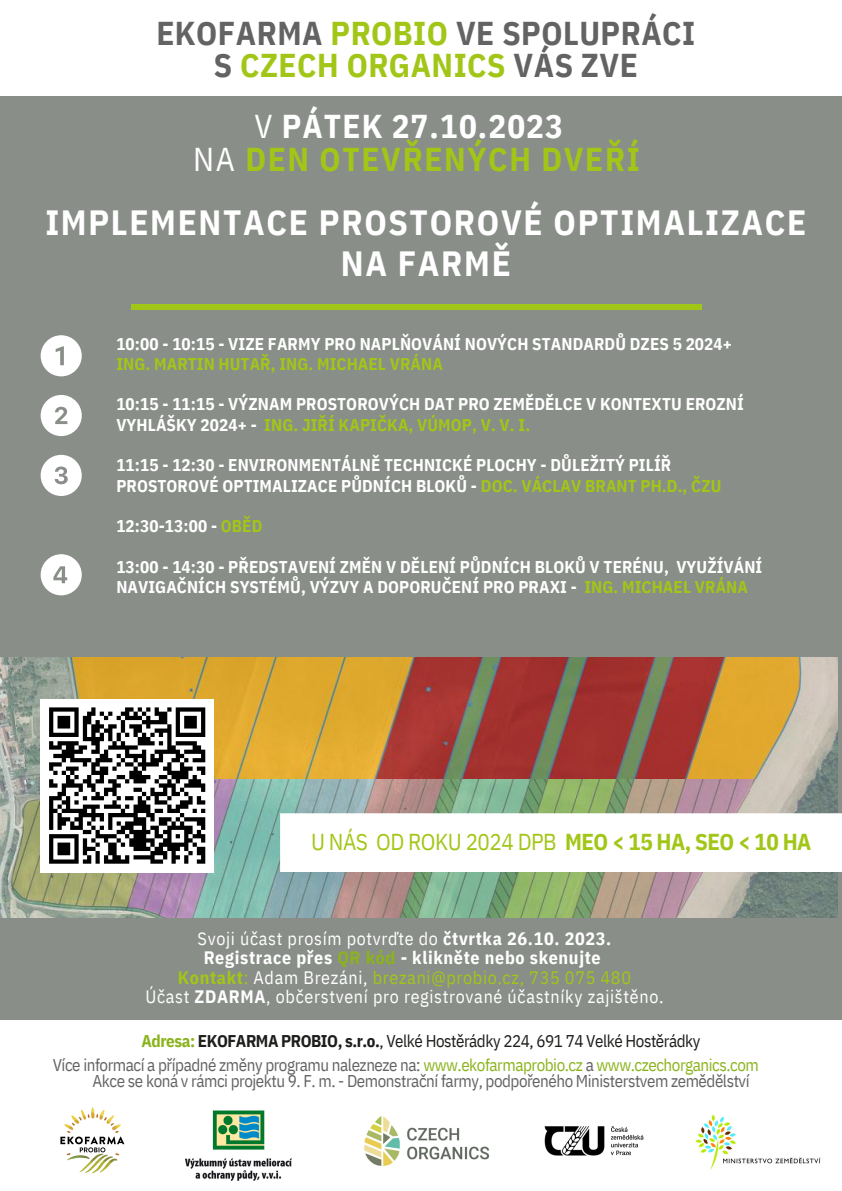
<style>
.page{position:relative;width:842px;height:1191px;background:#fff}
.page>*{position:absolute;margin:0;border:0;box-sizing:border-box;transform-origin:0 0}
.t1{font:700 35px/41.2px "IBM Plex Sans Cond";letter-spacing:.05em;color:#fff;text-align:center}
.t2{font:700 33px/32.2px "IBM Plex Sans Cond";letter-spacing:.015em;color:#646363;text-align:center}
.t3{font:700 33px "IBM Plex Sans Cond";letter-spacing:.05em;color:#a2c617}
.t4{font:700 33px "IBM Plex Sans Cond";letter-spacing:.035em;color:#fff}
.t5{font:23px "IBM Plex Sans Cond";letter-spacing:-.02em;color:#a2c617}
.t6{font:18px "IBM Plex Sans Cond";letter-spacing:.035em;color:#fff}
.t7{font:18px "IBM Plex Sans Cond";letter-spacing:.035em;color:#a2c617}
.t8{font:700 18px "IBM Plex Sans Cond";letter-spacing:.035em;color:#fff}
.t9{font:700 17px/20.2px "IBM Plex Sans Cond";letter-spacing:.005em;color:#fff}
.t10{font:17px "IBM Plex Sans Cond";letter-spacing:-.025em;color:#646363}
.t11{font:17px "IBM Plex Sans Cond";letter-spacing:-.025em;color:#1d1d1b}
.t12{font:700 17px "IBM Plex Sans Cond";letter-spacing:.005em;color:#a2c617}
.s1{color:#a2c617}
.s2{font-weight:400}
.s3{font-weight:400;color:#fff}
.s4{font-weight:700}
.s5{color:#8bb31d}
.s6{color:#fff}
.s7{font-weight:700;color:#8bb31d}
</style>
<div class="page">
<div style="left:0;top:0;width:842px;height:1056px;background:#898e88"></div>
<div style="left:0;top:0;width:842px;height:96px;background:#fff"></div>
<div style="left:0;top:1019px;width:842px;height:171px;background:#fff"></div>
<img style="left:364px;top:1116px;width:126px;height:50px">
<img style="left:60px;top:1107px;width:65px;height:67px">
<img style="left:695px;top:1114px;width:126px;height:56px">
<img style="left:0;top:657px;width:838px;height:122px">
<img style="left:0;top:779px;width:838px;height:138px">
<div style="left:41px;top:699px;width:173px;height:173px;background:#fff"></div>
<svg style="left:49px;top:707px;width:157px;height:157px"></svg>
<img style="left:186px;top:1110px;width:105px;height:69px">
<img style="left:544px;top:1126px;width:100px;height:30px">
<div style="left:132px;top:304px;width:570px;height:6px;background:#a2c617"></div>
<svg style="left:41px;top:554px;width:41px;height:41px"></svg>
<svg style="left:41px;top:335px;width:41px;height:41px"></svg>
<svg style="left:41px;top:395px;width:41px;height:41px"></svg>
<svg style="left:41px;top:455px;width:41px;height:41px"></svg>
<div style="left:280px;top:813px;width:562px;height:58px;background:#fff"></div>
<p class="t2" style="left:156px;top:17px;width:540px">EKOFARMA <span class="s1">PROBIO</span> VE SPOLUPRÁCI<br>S <span class="s1">CZECH ORGANICS</span> VÁS ZVE</p>
<p class="t4" style="left:254px;top:104px;width:310px"><span class="s2">V</span> PÁTEK 27.10.2023</p>
<p class="t3" style="left:193px;top:137px;width:448px"><span class="s3">NA</span> DEN OTEVŘENÝCH DVEŘÍ</p>
<p class="t1" style="left:45px;top:201px;width:762px">IMPLEMENTACE PROSTOROVÉ OPTIMALIZACE<br>NA FARMĚ</p>
<p class="t9" style="left:116px;top:333px;width:617px">10:00 - 10:15 - VIZE FARMY PRO NAPLŇOVÁNÍ NOVÝCH STANDARDŮ DZES 5 2024+</p>
<p class="t12" style="left:116px;top:352px;width:328px">ING. MARTIN HUTAŘ, ING. MICHAEL VRÁNA</p>
<p class="t9" style="left:116px;top:394px;width:629px">10:15 - 11:15 - VÝZNAM PROSTOROVÝCH DAT PRO ZEMĚDĚLCE V KONTEXTU EROZNÍ<br>VYHLÁŠKY 2024+ - <span class="s1">ING. JIŘÍ KAPIČKA, VÚMOP, V. V. I.</span></p>
<p class="t9" style="left:116px;top:454px;width:607px">11:15 - 12:30 - ENVIRONMENTÁLNĚ TECHNICKÉ PLOCHY - DŮLEŽITÝ PILÍŘ<br>PROSTOROVÉ OPTIMALIZACE PŮDNÍCH BLOKŮ - <span class="s1">DOC. VÁCLAV BRANT PH.D., ČZU</span></p>
<p class="t9" style="left:116px;top:515px;width:148px">12:30-13:00 - <span class="s1">OBĚD</span></p>
<p class="t9" style="left:116px;top:556px;width:647px">13:00 - 14:30 - PŘEDSTAVENÍ ZMĚN V DĚLENÍ PŮDNÍCH BLOKŮ V TERÉNU, VYUŽÍVÁNÍ<br>NAVIGAČNÍCH SYSTÉMŮ, VÝZVY A DOPORUČENÍ PRO PRAXI - <span class="s1">ING. MICHAEL VRÁNA</span></p>
<p class="t5" style="left:311px;top:826px;width:502px">U NÁS OD ROKU 2024 DPB <span class="s4">MEO &lt; 15 HA, SEO &lt; 10 HA</span></p>
<p class="t6" style="left:198px;top:926px;width:415px">Svoji účast prosím potvrďte do <span class="s4">čtvrtka 26.10. 2023.</span></p>
<p class="t8" style="left:204px;top:945px;width:399px">Registrace přes <span class="s5">QR kód</span> - klikněte nebo skenujte</p>
<p class="t7" style="left:178px;top:964px;width:455px"><span class="s4">Kontakt</span>: <span class="s6">Adam Brezáni,</span> brezani@probio.cz, 735 075 480</p>
<p class="t6" style="left:145px;top:984px;width:520px">Účast <span class="s4">ZDARMA</span>, občerstvení pro registrované účastníky zajištěno.</p>
<p class="t11" style="left:142px;top:1029px;width:560px"><span class="s7">Adresa:</span> <span class="s4">EKOFARMA PROBIO, s.r.o.</span>, Velké Hostěrádky 224, 691 74 Velké Hostěrádky</p>
<p class="t10" style="left:53px;top:1053px;width:708px">Více informací a případné změny programu nalezneze na: <span class="s5">www.ekofarmaprobio.cz</span> a <span class="s5">www.czechorganics.com</span></p>
<p class="t10" style="left:93px;top:1069px;width:658px">Akce se koná v rámci projektu 9. F. m. - Demonstrační farmy, podpořeného Ministerstvem zemědělství</p>
</div>
